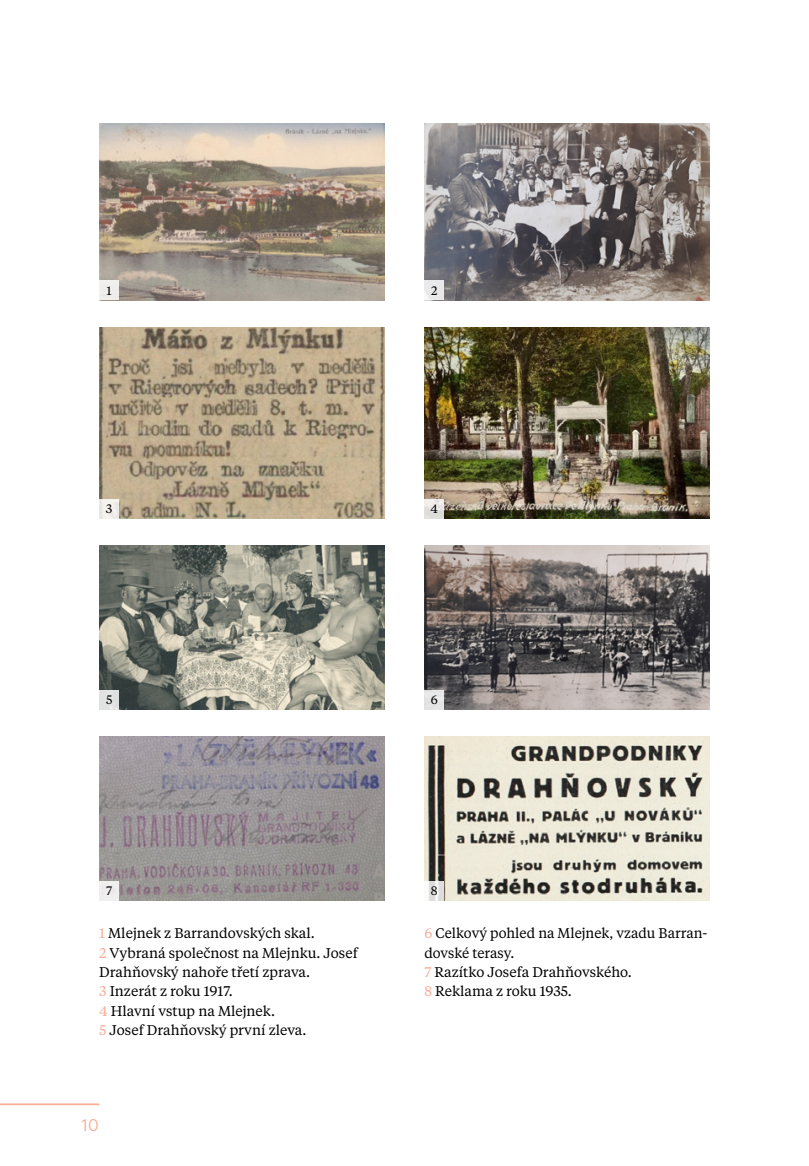
<style>
.page{position:relative;width:809px;height:1166px;background:#fff}
.page>*{position:absolute;margin:0;border:0;box-sizing:border-box;transform-origin:0 0}
.t1{font:15.75px "Rowton";color:#f8ac95}
.t2{font:14px/19.2px "Tiempos Text";color:#000}
.t3{font:12.25px "Tiempos Text";color:#000}
.s1{color:#f8ac95}
</style>
<div class="page">
<hr style="left:0;top:1103px;width:99px;height:2px;background:#f8ac95">
<img style="left:99px;top:123px;width:285px;height:177px">
<div style="left:99px;top:280px;width:20px;height:20px;background:#efeeed"></div>
<img style="left:424px;top:123px;width:285px;height:177px">
<div style="left:424px;top:280px;width:20px;height:20px;background:#e8e9ea"></div>
<img style="left:424px;top:327px;width:285px;height:191px">
<svg style="left:424px;top:499px;width:20px;height:19px"></svg>
<img style="left:99px;top:546px;width:285px;height:163px">
<div style="left:99px;top:690px;width:20px;height:19px;background:#e1e2e2"></div>
<img style="left:424px;top:546px;width:285px;height:163px">
<div style="left:424px;top:690px;width:20px;height:19px;background:#e6e5e5"></div>
<img style="left:99px;top:737px;width:285px;height:163px">
<div style="left:99px;top:881px;width:20px;height:19px;background:#efeeee"></div>
<img style="left:424px;top:737px;width:285px;height:163px">
<svg style="left:424px;top:881px;width:20px;height:19px"></svg>
<img style="left:99px;top:327px;width:285px;height:191px">
<div style="left:99px;top:499px;width:20px;height:19px;background:#f3f1ed"></div>
<p class="t3" style="left:107px;top:282px;width:7px">1</p>
<p class="t3" style="left:431px;top:282px;width:8px">2</p>
<p class="t3" style="left:106px;top:501px;width:8px">3</p>
<p class="t3" style="left:430px;top:501px;width:9px">4</p>
<p class="t3" style="left:106px;top:692px;width:8px">5</p>
<p class="t3" style="left:431px;top:692px;width:9px">6</p>
<p class="t3" style="left:106px;top:883px;width:8px">7</p>
<p class="t3" style="left:431px;top:883px;width:8px">8</p>
<p class="t2" style="left:99px;top:923px;width:260px"><span class="s1">1</span> Mlejnek z Barrandovských skal.<br><span class="s1">2</span> Vybraná společnost na Mlejnku. Josef<br>Drahňovský nahoře třetí zprava.<br><span class="s1">3</span> Inzerát z roku 1917.<br><span class="s1">4</span> Hlavní vstup na Mlejnek.<br><span class="s1">5</span> Josef Drahňovský první zleva.</p>
<p class="t2" style="left:424px;top:923px;width:284px"><span class="s1">6</span> Celkový pohled na Mlejnek, vzadu Barran&shy;dovské terasy.<br><span class="s1">7</span> Razítko Josefa Drahňovského.<br><span class="s1">8</span> Reklama z roku 1935.</p>
<p class="t1" style="left:81px;top:1112px;width:19px">10</p>
</div>
